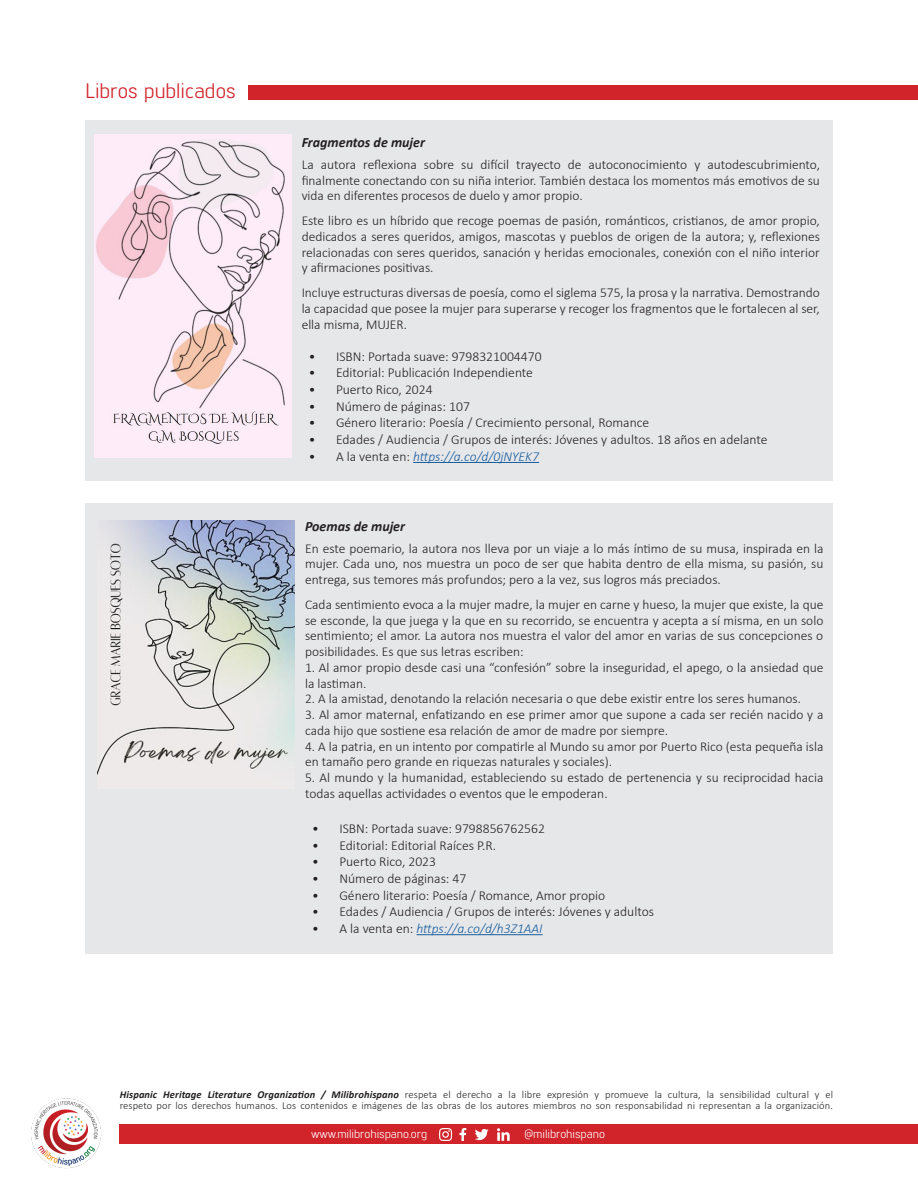
<style>
.page{position:relative;width:918px;height:1188px;background:#fff}
.page>*{position:absolute;margin:0;border:0;box-sizing:border-box;transform-origin:0 0}
.t1{font:21px "Lintel";color:#d1232a}
.t2{font:italic 700 14.25px "Calibri";color:#231f20}
.t3{font:300 13.65px "Calibri";color:#231f20}
.t4{font:italic 300 13.65px "Calibri";color:#175d9e}
.t5{font:300 13.5px/15.8px "Calibri";color:#231f20;text-align:justify}
.t6{font:12px "Lintel";color:#fff}
.t7{font:300 10.5px/10.5px "Calibri";letter-spacing:.01em;color:#231f20}
.s1{font-style:normal;color:#231f20}
.s2{font-weight:700;font-style:italic}
</style>
<div class="page">
<div style="left:120px;top:1124px;width:798px;height:20px;background:#d1232a"></div>
<img style="left:31px;top:1098px;width:71px;height:71px">
<svg style="left:439px;top:1128px;width:13px;height:13px"></svg>
<svg style="left:475px;top:1129px;width:14px;height:11px"></svg>
<svg style="left:459px;top:1128px;width:7px;height:13px"></svg>
<svg style="left:497px;top:1128px;width:13px;height:13px"></svg>
<div style="left:248px;top:85px;width:670px;height:15px;background:#d1232a"></div>
<div style="left:85px;top:504px;width:748px;height:450px;background:#e6e7e9"></div>
<hr style="left:417px;top:934px;width:126px;height:1px;background:#175d9e">
<img style="left:98px;top:521px;width:197px;height:252px">
<div style="left:85px;top:120px;width:748px;height:360px;background:#e6e7e9"></div>
<hr style="left:413px;top:462px;width:126px;height:1px;background:#175d9e">
<img style="left:94px;top:135px;width:198px;height:322px">
<p class="t1" style="left:85px;top:76px;width:152px">Libros publicados</p>
<p class="t2" style="left:302px;top:132px;width:125px">Fragmentos de mujer</p>
<p class="t5" style="left:302px;top:156px;width:520px">La autora reflexiona sobre su difícil trayecto de autoconocimiento y autodescubrimiento, finalmente conectando con su niña interior. También destaca los momentos más emotivos de su vida en diferentes procesos de duelo y amor propio.</p>
<p class="t5" style="left:302px;top:213px;width:520px">Este libro es un híbrido que recoge poemas de pasión, románticos, cristianos, de amor propio, dedicados a seres queridos, amigos, mascotas y pueblos de origen de la autora; y, reflexiones relacionadas con seres queridos, sanación y heridas emocionales, conexión con el niño interior y afirmaciones positivas.</p>
<p class="t5" style="left:302px;top:285px;width:520px">Incluye estructuras diversas de poesía, como el siglema 575, la prosa y la narrativa. Demostrando la capacidad que posee la mujer para superarse y recoger los fragmentos que le fortalecen al ser, ella misma, MUJER.</p>
<p class="t3" style="left:309px;top:348px;width:234px">• ISBN: Portada suave: 9798321004470</p>
<p class="t3" style="left:309px;top:364px;width:226px">• Editorial: Publicación Independiente</p>
<p class="t3" style="left:309px;top:381px;width:125px">• Puerto Rico, 2024</p>
<p class="t3" style="left:309px;top:398px;width:163px">• Número de páginas: 107</p>
<p class="t3" style="left:309px;top:414px;width:342px">• Género literario: Poesía / Crecimiento personal, Romance</p>
<p class="t3" style="left:309px;top:431px;width:460px">• Edades / Audiencia / Grupos de interés: Jóvenes y adultos. 18 años en adelante</p>
<p class="t4" style="left:309px;top:448px;width:232px"><span class="s1">• A la venta en:</span> https://a.co/d/0jNYEK7</p>
<p class="t2" style="left:305px;top:516px;width:101px">Poemas de mujer</p>
<p class="t5" style="left:305px;top:540px;width:520px">En este poemario, la autora nos lleva por un viaje a lo más íntimo de su musa, inspirada en la mujer. Cada uno, nos muestra un poco de ser que habita dentro de ella misma, su pasión, su entrega, sus temores más profundos; pero a la vez, sus logros más preciados.</p>
<p class="t5" style="left:305px;top:596px;width:520px">Cada sentimiento evoca a la mujer madre, la mujer en carne y hueso, la mujer que existe, la que se esconde, la que juega y la que en su recorrido, se encuentra y acepta a sí misma, en un solo sentimiento; el amor. La autora nos muestra el valor del amor en varias de sus concepciones o posibilidades. Es que sus letras escriben:</p>
<p class="t5" style="left:305px;top:659px;width:520px">1. Al amor propio desde casi una “confesión” sobre la inseguridad, el apego, o la ansiedad que la lastiman.</p>
<p class="t5" style="left:305px;top:691px;width:497px">2. A la amistad, denotando la relación necesaria o que debe existir entre los seres humanos.</p>
<p class="t5" style="left:305px;top:707px;width:520px">3. Al amor maternal, enfatizando en ese primer amor que supone a cada ser recién nacido y a cada hijo que sostiene esa relación de amor de madre por siempre.</p>
<p class="t5" style="left:305px;top:738px;width:520px">4. A la patria, en un intento por compatirle al Mundo su amor por Puerto Rico (esta pequeña isla en tamaño pero grande en riquezas naturales y sociales).</p>
<p class="t5" style="left:305px;top:770px;width:520px">5. Al mundo y la humanidad, estableciendo su estado de pertenencia y su reciprocidad hacia todas aquellas actividades o eventos que le empoderan.</p>
<p class="t3" style="left:312px;top:820px;width:234px">• ISBN: Portada suave: 9798856762562</p>
<p class="t3" style="left:312px;top:837px;width:185px">• Editorial: Editorial Raíces P.R.</p>
<p class="t3" style="left:312px;top:853px;width:125px">• Puerto Rico, 2023</p>
<p class="t3" style="left:312px;top:870px;width:156px">• Número de páginas: 47</p>
<p class="t3" style="left:312px;top:887px;width:295px">• Género literario: Poesía / Romance, Amor propio</p>
<p class="t3" style="left:312px;top:903px;width:343px">• Edades / Audiencia / Grupos de interés: Jóvenes y adultos</p>
<p class="t4" style="left:312px;top:920px;width:232px"><span class="s1">• A la venta en:</span> https://a.co/d/h3Z1AAI</p>
<p class="t7" style="left:120px;top:1089px;width:715px"><span class="s2">Hispanic Heritage Literature Organization / Milibrohispano</span> respeta el derecho a la libre expresión y promueve la cultura, la sensibilidad cultural y el respeto por los derechos humanos. Los contenidos e imágenes de las obras de los autores miembros no son responsabilidad ni representan a la organización.</p>
<p class="t6" style="left:311px;top:1126px;width:118px">www.milibrohispano.org</p>
<p class="t6" style="left:524px;top:1126px;width:82px">@milibrohispano</p>
</div>
